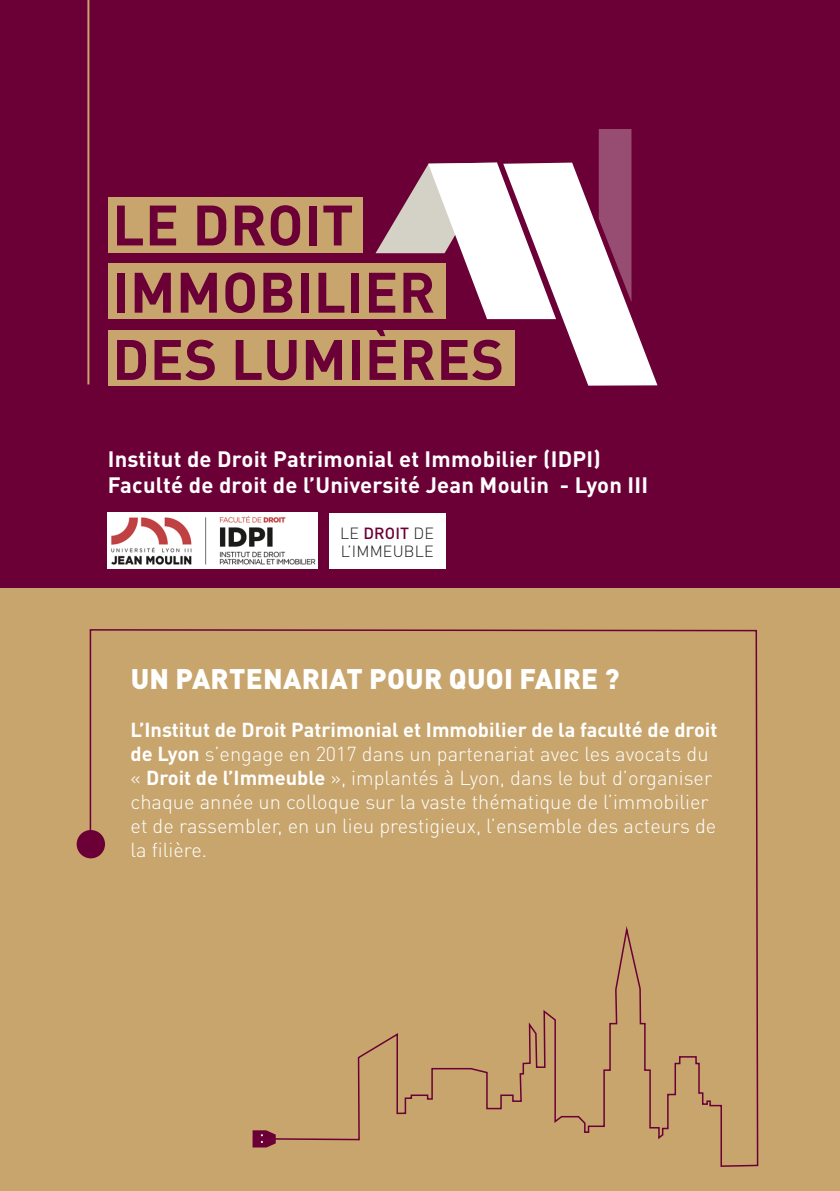
<style>
.page{position:relative;width:840px;height:1191px;background:#fff}
.page>*{position:absolute;margin:0;border:0;box-sizing:border-box;transform-origin:0 0}
.t1{font:700 56px "DINOT";letter-spacing:.01em;color:#6b0036}
.t2{font:900 28px "DINOT";letter-spacing:.01em;color:#fff}
.t3{font:700 22px "DINOT";letter-spacing:.01em;color:#fff}
.t4{font:300 20px/24px "DINOT";color:#fff}
.t5{font:700 20px/24px "DINOT";color:#fff}
.t6{font:300 16px "DINOT";letter-spacing:.01em;color:#231f20}
.t7{font:500 16px "DINOT";letter-spacing:.01em;color:#6b0036}
.s1{font-weight:300;color:#231f20}
.s2{font-weight:300}
.s3{font-weight:700}
</style>
<div class="page">
<div style="left:0;top:587px;width:839px;height:604px;background:#c8a56d"></div>
<div style="left:0;top:0;width:839px;height:587px;background:#6b0036"></div>
<div style="left:108px;top:198px;width:254px;height:55px;background:#c8a56d"></div>
<svg style="left:89px;top:629px;width:669px;height:538px"></svg>
<div style="left:108px;top:263px;width:337px;height:56px;background:#c8a56d"></div>
<div style="left:108px;top:330px;width:406px;height:56px;background:#c8a56d"></div>
<svg style="left:487px;top:319px;width:171px;height:67px"></svg>
<svg style="left:375px;top:129px;width:257px;height:190px"></svg>
<svg style="left:252px;top:1130px;width:23px;height:17px"></svg>
<div style="left:77px;top:830px;width:28px;height:28px;background:#6b0036;border-radius:50%"></div>
<hr style="left:87px;top:0;width:2px;height:384px;background:#c8a56d">
<img style="left:108px;top:513px;width:209px;height:55px">
<div style="left:329px;top:513px;width:116px;height:55px;background:#fff"></div>
<p class="t1" style="left:112px;top:187px;width:243px">LE DROIT</p>
<p class="t1" style="left:112px;top:254px;width:324px">IMMOBILIER</p>
<p class="t1" style="left:112px;top:321px;width:393px">DES LUMIÈRES</p>
<p class="t3" style="left:108px;top:444px;width:494px">Institut de Droit Patrimonial et Immobilier (IDPI)</p>
<p class="t3" style="left:108px;top:470px;width:541px">Faculté de droit de l’Université Jean Moulin - Lyon III</p>
<p class="t7" style="left:340px;top:522px;width:95px"><span class="s1">LE</span> DROIT <span class="s1">DE</span></p>
<p class="t6" style="left:340px;top:540px;width:94px">L’IMMEUBLE</p>
<p class="t2" style="left:131px;top:659px;width:490px">UN PARTENARIAT POUR QUOI FAIRE ?</p>
<p class="t5" style="left:130px;top:717px;width:588px">L’Institut de Droit Patrimonial et Immobilier de la faculté de droit de Lyon <span class="s2">s’engage en 2017 dans un partenariat avec les avocats du</span></p>
<p class="t4" style="left:130px;top:765px;width:587px">« <span class="s3">Droit de l’Immeuble</span> », implantés à Lyon, dans le but d’organiser chaque année un colloque sur la vaste thématique de l’immobilier et de rassembler, en un lieu prestigieux, l’ensemble des acteurs de la filière.</p>
</div>
